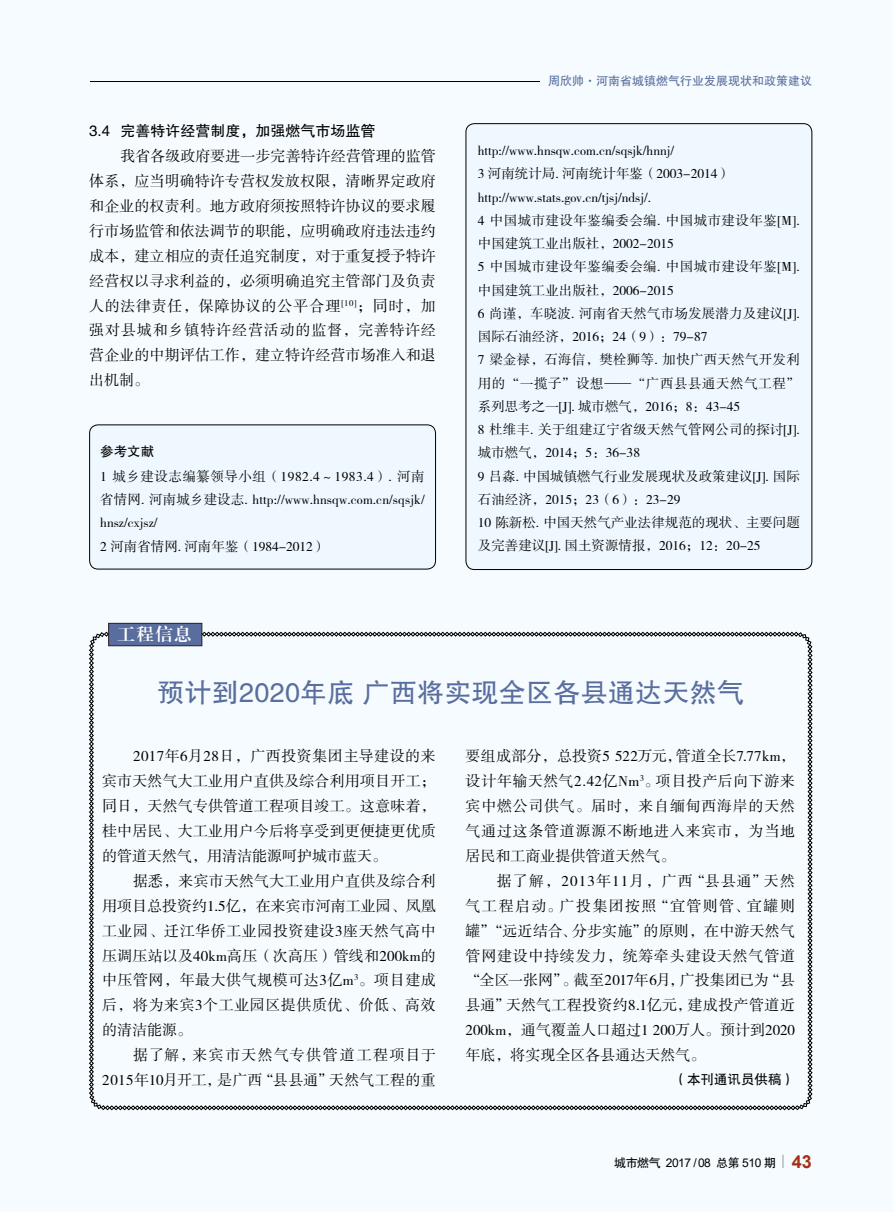
<style>
.page{position:relative;width:893px;height:1212px;background:#f5fbfe}
.page>*{position:absolute;margin:0;border:0;box-sizing:border-box;transform-origin:0 0}
.t1{font:27px "FZHTJW GB1 0";letter-spacing:.01em;color:#596e9e}
.t2{font:17.25px "FZXBSJW GB1 0";color:#fff}
.t3{font:15px/24.9px "FZSSJW GB1 0";letter-spacing:.01em;color:#000;text-align:justify}
.t4{font:15px/24.9px "FZSSJW GB1 0";letter-spacing:.035em;color:#000;text-align:right}
.t5{font:15px "FZHTJW GB1 0";color:#000}
.t6{font:13.5px/23.2px "FZSSJW GB1 0";color:#000}
.t7{font:13.5px "FZHTJW GB1 0";color:#000}
.t8{font:12px "FZHTJW GB1 0";color:#596e9e}
.t9{font:12px "Arial";letter-spacing:-.04em;color:#000}
.s1{font-family:"FZHTJW GB1 0"}
.s2{font-weight:700;font-size:18px;color:#a62e14}
</style>
<div class="page">
<hr style="left:0;top:81px;width:812px;height:1px;background:#000">
<div style="left:0;top:72px;width:89px;height:19px;background:#f5fbfe"></div>
<svg style="left:782px;top:1155px;width:1px;height:13px"></svg>
<div style="left:90px;top:425px;width:346px;height:144px;background:#eff8fe;border-radius:9px"></div>
<div style="left:89px;top:424px;width:347px;height:145px;border:1px solid #000;border-radius:9px"></div>
<div style="left:466px;top:124px;width:346px;height:445px;background:#eff8fe;border-radius:9px"></div>
<svg style="left:89px;top:632px;width:723px;height:478px"></svg>
<div style="left:108px;top:623px;width:94px;height:23px;background:#596e9e;border:1px solid #201e1e"></div>
<div style="left:540px;top:78px;width:353px;height:7px;background:#f5fbfe"></div>
<p class="t5" style="left:89px;top:123px;width:288px">3.4 完善特许经营制度，加强燃气市场监管</p>
<p class="t3" style="left:89px;top:144px;width:348px;text-indent:31px">我省各级政府要进一步完善特许经营管理的监管体系，应当明确特许专营权发放权限，清晰界定政府和企业的权责利。地方政府须按照特许协议的要求履行市场监管和依法调节的职能，应明确政府违法违约成本，建立相应的责任追究制度，对于重复授予特许经营权以寻求利益的，必须明确追究主管部门及负责人的法律责任，保障协议的公平合理<sup>[10]</sup>；同时，加强对县城和乡镇特许经营活动的监督，完善特许经营企业的中期评估工作，建立特许经营市场准入和退出机制。</p>
<p class="t7" style="left:100px;top:443px;width:55px">参考文献</p>
<p class="t6" style="left:100px;top:465px;width:326px">1 城乡建设志编纂领导小组（1982.4～1983.4）. 河南省情网. 河南城乡建设志. http://www.hnsqw.com.cn/sqsjk/ hnsz/cxjsz/<br>2 河南省情网. 河南年鉴（1984-2012）</p>
<p class="t2" style="left:118px;top:625px;width:76px">工程信息</p>
<p class="t8" style="left:548px;top:74px;width:265px">周欣帅·河南省城镇燃气行业发展现状和政策建议</p>
<p class="t6" style="left:478px;top:140px;width:324px">http://www.hnsqw.com.cn/sqsjk/hnnj/<br>3 河南统计局. 河南统计年鉴（2003-2014）http://www.stats.gov.cn/tjsj/ndsj/.<br>4 中国城市建设年鉴编委会编. 中国城市建设年鉴[M].中国建筑工业出版社，2002-2015<br>5 中国城市建设年鉴编委会编. 中国城市建设年鉴[M].中国建筑工业出版社，2006-2015<br>6 尚谨，车晓波. 河南省天然气市场发展潜力及建议[J].国际石油经济，2016；24（9）：79-87<br>7 梁金禄，石海信，樊栓狮等. 加快广西天然气开发利用的“一揽子”设想——“广西县县通天然气工程”系列思考之一[J]. 城市燃气，2016；8：43-45<br>8 杜维丰. 关于组建辽宁省级天然气管网公司的探讨[J].城市燃气，2014；5：36-38<br>9 吕淼. 中国城镇燃气行业发展现状及政策建议[J]. 国际石油经济，2015；23（6）：23-29<br>10 陈新松. 中国天然气产业法律规范的现状、主要问题及完善建议[J]. 国土资源情报，2016；12：20-25</p>
<h1 class="t1" style="left:157px;top:677px;width:588px">预计到2020年底 广西将实现全区各县通达天然气</h1>
<p class="t3" style="left:102px;top:744px;width:335px;text-indent:31px">2017年6月28日，广西投资集团主导建设的来宾市天然气大工业用户直供及综合利用项目开工；同日，天然气专供管道工程项目竣工。这意味着，桂中居民、大工业用户今后将享受到更便捷更优质的管道天然气，用清洁能源呵护城市蓝天。</p>
<p class="t3" style="left:102px;top:869px;width:335px;text-indent:31px">据悉，来宾市天然气大工业用户直供及综合利用项目总投资约1.5亿，在来宾市河南工业园、凤凰工业园、迁江华侨工业园投资建设3座天然气高中压调压站以及40km高压（次高压）管线和200km的中压管网，年最大供气规模可达3亿m<sup>3</sup>。项目建成后，将为来宾3个工业园区提供质优、价低、高效的清洁能源。</p>
<p class="t4" style="left:102px;top:1043px;width:335px">据了解，来宾市天然气专供管道工程项目于<br>2015年10月开工，是广西“县县通”天然气工程的重</p>
<p class="t3" style="left:466px;top:744px;width:331px">要组成部分，总投资5 522万元，管道全长7.77km，设计年输天然气2.42亿Nm<sup>3</sup>。项目投产后向下游来宾中燃公司供气。届时，来自缅甸西海岸的天然气通过这条管道源源不断地进入来宾市，为当地居民和工商业提供管道天然气。</p>
<p class="t3" style="left:466px;top:869px;width:331px;text-indent:31px">据了解，2013年11月，广西“县县通”天然气工程启动。广投集团按照“宜管则管、宜罐则罐”“远近结合、分步实施”的原则，在中游天然气管网建设中持续发力，统筹牵头建设天然气管道“全区一张网”。截至2017年6月，广投集团已为“县县通”天然气工程投资约8.1亿元，建成投产管道近200km，通气覆盖人口超过1 200万人。预计到2020年底，将实现全区各县通达天然气。</p>
<p class="t7" style="left:673px;top:1071px;width:123px">（本刊通讯员供稿）</p>
<p class="t9" style="left:614px;top:1154px;width:199px"><span class="s1">城市燃气</span> 2017 / 08 <span class="s1">总第</span> 510 <span class="s1">期</span> <span class="s2">43</span></p>
</div>
